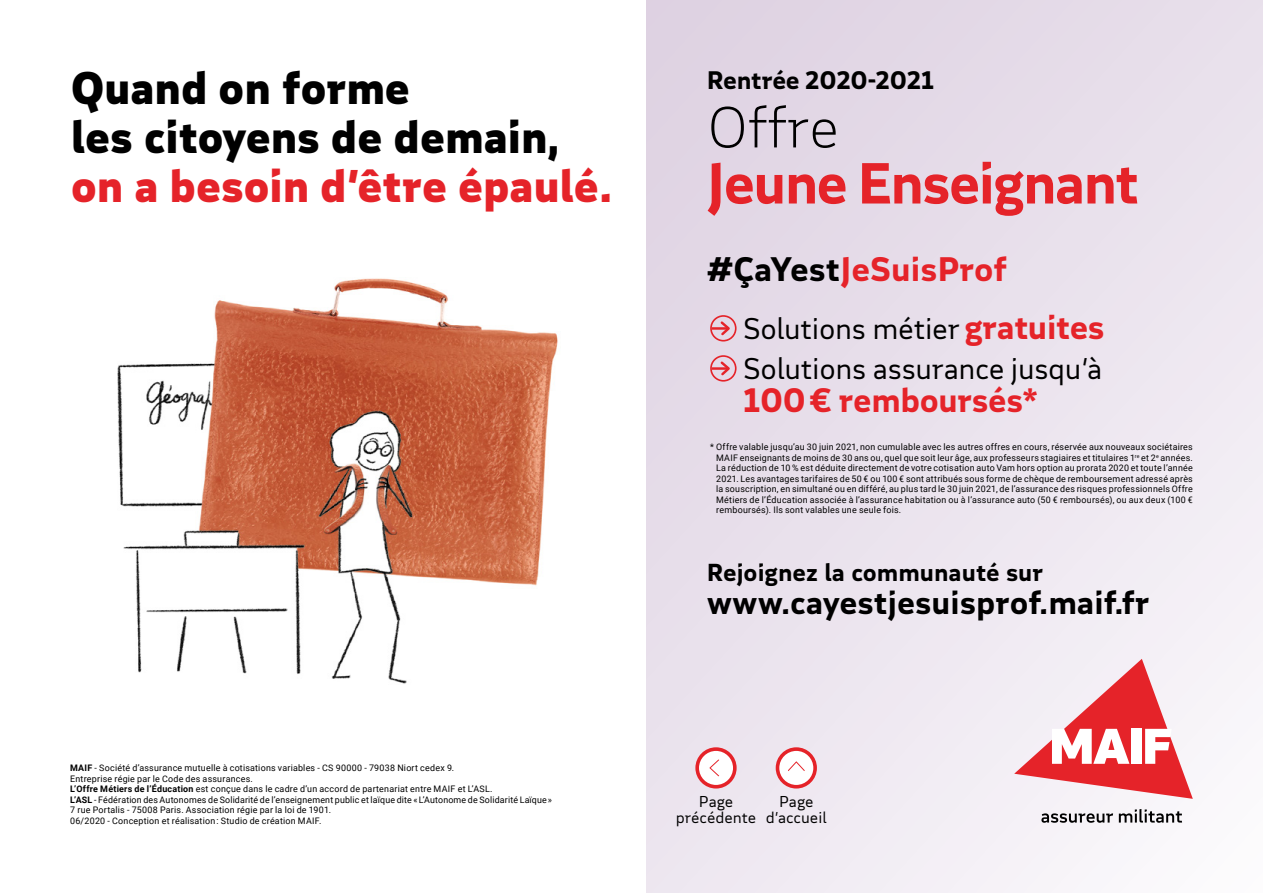
<style>
.page{position:relative;width:1263px;height:893px;background:#fff}
.page>*{position:absolute;margin:0;border:0;box-sizing:border-box;transform-origin:0 0}
.t1{font:700 56.1px "MAIF";letter-spacing:-.03em;color:#e52329}
.t2{font:300 56.1px "MAIF";letter-spacing:-.01em;color:#000}
.t3{font:900 43.65px/48.9px "MAIF";color:#000}
.t4{font:900 43.65px "MAIF";color:#e52329}
.t5{font:700 33.15px "MAIF";color:#e52329}
.t6{font:700 33px "MAIF";letter-spacing:-.01em;color:#e52329}
.t7{font:700 31.95px "MAIF";color:#000}
.t8{font:28.5px/40px "MAIF";letter-spacing:-.01em;color:#000}
.t9{font:700 24.6px "MAIF";letter-spacing:-.01em;color:#000}
.t10{font:700 23.85px "MAIF";color:#000}
.t11{font:15px/16.5px "MAIF";color:#000;text-align:center}
.t12{font:9px/10.5px "Roboto";letter-spacing:.025em;color:#000}
.s1{font-weight:700}
.s2{color:#000}
.s3{font-weight:700;font-size:33px;color:#e52329}
</style>
<div class="page">
<div style="left:646px;top:0;width:617px;height:893px;background:linear-gradient(to right,#e4dae7,#f1ecf3)"></div>
<svg style="left:1014px;top:659px;width:179px;height:140px"></svg>
<svg style="left:1041px;top:813px;width:72px;height:10px"></svg>
<svg style="left:1119px;top:809px;width:63px;height:14px"></svg>
<div style="left:777px;top:749px;width:38px;height:38px;background:#fff;border-radius:50%"></div>
<div style="left:776px;top:747px;width:41px;height:41px;border:4px solid #e52329;border-radius:50%"></div>
<svg style="left:788px;top:761px;width:17px;height:10px"></svg>
<div style="left:697px;top:749px;width:38px;height:38px;background:#fff;border-radius:50%"></div>
<div style="left:695px;top:747px;width:42px;height:41px;border:4px solid #e52329;border-radius:50%"></div>
<svg style="left:709px;top:759px;width:10px;height:17px"></svg>
<img style="left:117px;top:278px;width:441px;height:406px">
<svg style="left:710px;top:315px;width:26px;height:27px"></svg>
<svg style="left:710px;top:355px;width:26px;height:27px"></svg>
<h2 class="t3" style="left:71px;top:63px;width:491px">Quand on forme<br>les citoyens de demain,</h2>
<h2 class="t4" style="left:71px;top:158px;width:543px">on a besoin d’être épaulé.</h2>
<p class="t12" style="left:70px;top:762px;width:483px"><span class="s1">MAIF</span> - Société d’assurance mutuelle à cotisations variables - CS 90000 - 79038 Niort cedex 9.<br>Entreprise régie par le Code des assurances.<br><span class="s1">L’Offre Métiers de l’Éducation</span> est conçue dans le cadre d’un accord de partenariat entre MAIF et L’ASL.<br><span class="s1">L’ASL</span> - Fédération des Autonomes de Solidarité de l’enseignement public et laïque dite « L’Autonome de Solidarité Laïque » 7 rue Portalis - 75008 Paris. Association régie par la loi de 1901.<br>06/2020 - Conception et réalisation : Studio de création MAIF.</p>
<h3 class="t9" style="left:707px;top:65px;width:229px">Rentrée 2020-2021</h3>
<h1 class="t2" style="left:707px;top:92px;width:134px">Offre</h1>
<h1 class="t1" style="left:707px;top:148px;width:434px">Jeune Enseignant</h1>
<h3 class="t5" style="left:707px;top:248px;width:302px"><span class="s2">#ÇaYest</span>JeSuisProf</h3>
<h3 class="t8" style="left:743px;top:308px;width:363px">Solutions métier <span class="s3">gratuites<br></span>Solutions assurance jusqu’à</h3>
<h3 class="t6" style="left:743px;top:379px;width:296px">100€ remboursés*</h3>
<p class="t12" style="left:716px;top:441px;width:478px;text-align:justify;text-indent:-6px">* Offre valable jusqu’au 30 juin 2021, non cumulable avec les autres offres en cours, réservée aux nouveaux sociétaires MAIF enseignants de moins de 30 ans ou, quel que soit leur âge, aux professeurs stagiaires et titulaires 1<sup>re</sup> et 2<sup>e</sup> années.<br>La réduction de 10 % est déduite directement de votre cotisation auto Vam hors option au prorata 2020 et toute l’année 2021. Les avantages tarifaires de 50 € ou 100 € sont attribués sous forme de chèque de remboursement adressé après la souscription, en simultané ou en différé, au plus tard le 30 juin 2021, de l’assurance des risques professionnels Offre Métiers de l’Éducation associée à l’assurance habitation ou à l’assurance auto (50 € remboursés), ou aux deux (100 € remboursés). Ils sont valables une seule fois.</p>
<h3 class="t10" style="left:707px;top:557px;width:338px">Rejoignez la communauté sur</h3>
<h3 class="t7" style="left:707px;top:582px;width:444px">www.cayestjesuisprof.maif.fr</h3>
<h3 class="t11" style="left:676px;top:793px;width:82px">Page précédente</h3>
<h3 class="t11" style="left:766px;top:793px;width:62px">Page d’accueil</h3>
</div>
